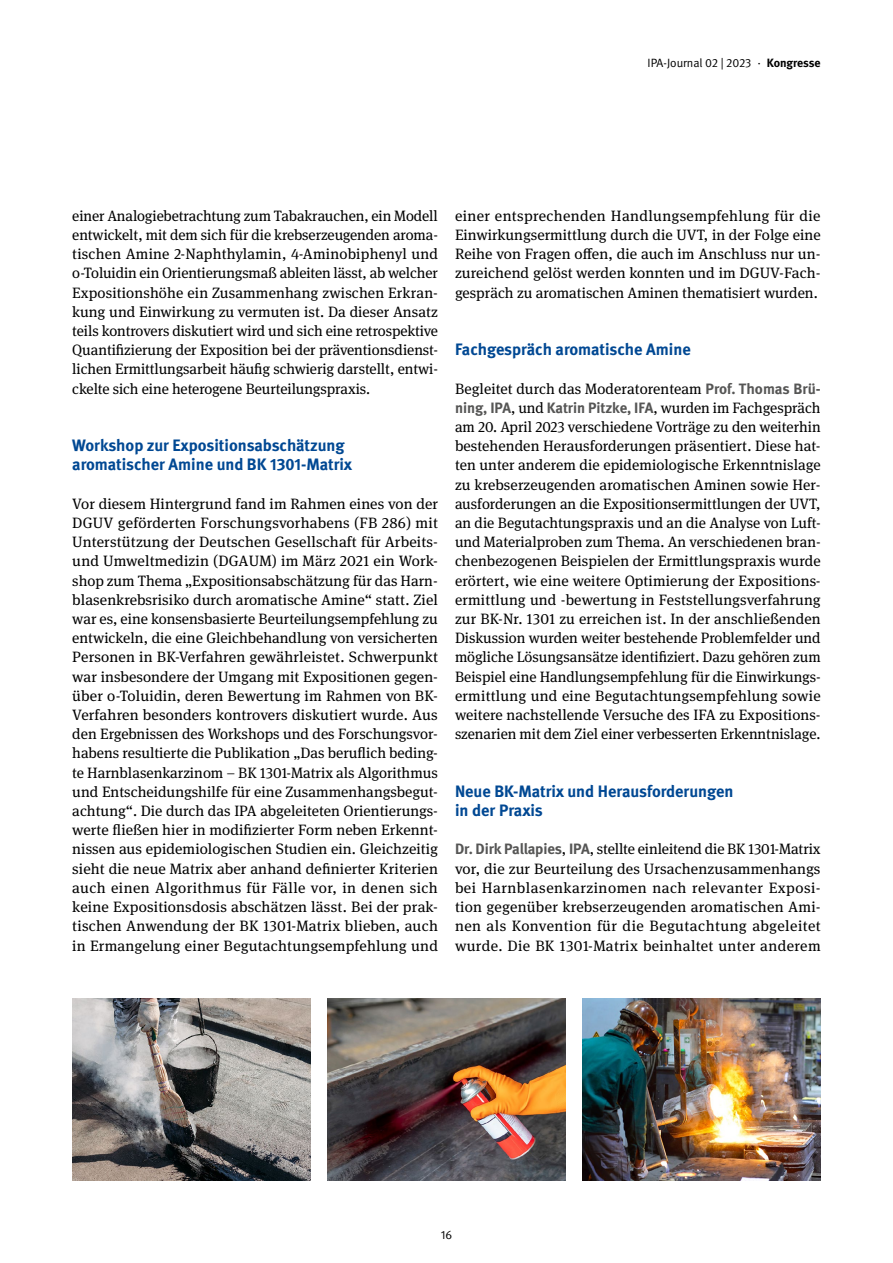
<style>
.page{position:relative;width:893px;height:1263px;background:#fff}
.page>*{position:absolute;margin:0;border:0;box-sizing:border-box;transform-origin:0 0}
.H2_IPA{font:700 16.5px/19.2px "DGUV Meta";color:#004893}
.P_Copy_IPA_Blocksatz{font:15px/19.2px "DGUV Meta Serif";color:#000;text-align:justify}
.t1{font:12px "DGUV Meta";color:#000}
.s1{font-weight:700}
.s2{font-family:"DGUV Meta";font-weight:700;color:#565655}
</style>
<div class="page">
<img style="left:72px;top:998px;width:238px;height:183px">
<img style="left:327px;top:998px;width:239px;height:183px">
<img style="left:583px;top:998px;width:238px;height:183px">
<p class="t1" style="left:647px;top:56px;width:175px">IPA-Journal 02 | 2023 · <span class="s1">Kongresse</span></p>
<p class="P_Copy_IPA_Blocksatz" style="left:72px;top:206px;width:367px">einer Analogiebetrachtung zum Tabakrauchen, ein Modell entwickelt, mit dem sich für die krebserzeugenden aroma&shy;tischen Amine 2-Naphthylamin, 4-Aminobiphenyl und o-Toluidin ein Orientierungsmaß ableiten lässt, ab welcher Expositionshöhe ein Zusammenhang zwischen Erkran&shy;kung und Einwirkung zu vermuten ist. Da dieser Ansatz teils kontrovers diskutiert wird und sich eine retrospektive Quantifizierung der Exposition bei der präventionsdienst&shy;lichen Ermittlungsarbeit häufig schwierig darstellt, entwi&shy;ckelte sich eine heterogene Beurteilungspraxis.</p>
<h2 class="H2_IPA" style="left:72px;top:436px;width:281px">Workshop zur Expositionsabschätzung aromatischer Amine und BK 1301-Matrix</h2>
<p class="P_Copy_IPA_Blocksatz" style="left:72px;top:494px;width:367px">Vor diesem Hintergrund fand im Rahmen eines von der DGUV geförderten Forschungsvorhabens (FB 286) mit Unterstützung der Deutschen Gesellschaft für Arbeits&shy;und Umweltmedizin (DGAUM) im März 2021 ein Work&shy;shop zum Thema „Expositionsabschätzung für das Harn&shy;blasenkrebsrisiko durch aromatische Amine“ statt. Ziel war es, eine konsensbasierte Beurteilungsempfehlung zu entwickeln, die eine Gleichbehandlung von versicherten Personen in BK-Verfahren gewährleistet. Schwerpunkt war insbesondere der Umgang mit Expositionen gegen&shy;über o-Toluidin, deren Bewertung im Rahmen von BK-Verfahren besonders kontrovers diskutiert wurde. Aus den Ergebnissen des Workshops und des Forschungsvor&shy;habens resultierte die Publikation „Das beruflich beding&shy;te Harnblasenkarzinom – BK 1301-Matrix als Algorithmus und Entscheidungshilfe für eine Zusammenhangsbegut&shy;achtung“. Die durch das IPA abgeleiteten Orientierungs&shy;werte fließen hier in modifizierter Form neben Erkennt&shy;nissen aus epidemiologischen Studien ein. Gleichzeitig sieht die neue Matrix aber anhand definierter Kriterien auch einen Algorithmus für Fälle vor, in denen sich keine Expositionsdosis abschätzen lässt. Bei der prak&shy;tischen Anwendung der BK 1301-Matrix blieben, auch in Ermangelung einer Begutachtungsempfehlung und</p>
<p class="P_Copy_IPA_Blocksatz" style="left:455px;top:206px;width:367px">einer entsprechenden Handlungsempfehlung für die Einwirkungsermittlung durch die UVT, in der Folge eine Reihe von Fragen offen, die auch im Anschluss nur un&shy;zureichend gelöst werden konnten und im DGUV-Fach&shy;gespräch zu aromatischen Aminen thematisiert wurden.</p>
<h2 class="H2_IPA" style="left:455px;top:340px;width:237px">Fachgespräch aromatische Amine</h2>
<p class="P_Copy_IPA_Blocksatz" style="left:455px;top:379px;width:367px">Begleitet durch das Moderatorenteam <span class="s2">Prof. Thomas Brü&shy;ning, IPA</span>, und <span class="s2">Katrin Pitzke, IFA</span>, wurden im Fachgespräch am 20. April 2023 verschiedene Vorträge zu den weiterhin bestehenden Herausforderungen präsentiert. Diese hat&shy;ten unter anderem die epidemiologische Erkenntnislage zu krebserzeugenden aromatischen Aminen sowie Her&shy;ausforderungen an die Expositionsermittlungen der UVT, an die Begutachtungspraxis und an die Analyse von Luft&shy;und Materialproben zum Thema. An verschiedenen bran&shy;chenbezogenen Beispielen der Ermittlungspraxis wurde erörtert, wie eine weitere Optimierung der Expositions&shy;ermittlung und -bewertung in Feststellungsverfahrung zur BK-Nr. 1301 zu erreichen ist. In der anschließenden Diskussion wurden weiter bestehende Problemfelder und mögliche Lösungsansätze identifiziert. Dazu gehören zum Beispiel eine Handlungsempfehlung für die Einwirkungs&shy;ermittlung und eine Begutachtungsempfehlung sowie weitere nachstellende Versuche des IFA zu Expositions&shy;szenarien mit dem Ziel einer verbesserten Erkenntnislage.</p>
<h2 class="H2_IPA" style="left:455px;top:782px;width:280px">Neue BK-Matrix und Herausforderungen in der Praxis</h2>
<p class="P_Copy_IPA_Blocksatz" style="left:455px;top:840px;width:367px"><span class="s2">Dr. Dirk Pallapies</span>, <span class="s2">IPA</span>, stellte einleitend die BK 1301--Matrix vor, die zur Beurteilung des Ursachenzusammenhangs bei Harnblasenkarzinomen nach relevanter Exposi&shy;tion gegenüber krebserzeugenden aromatischen Ami&shy;nen als Konvention für die Begutachtung abgeleitet wurde. Die BK 1301-Matrix beinhaltet unter anderem</p>
<p class="t1" style="left:441px;top:1227px;width:13px">16</p>
</div>
